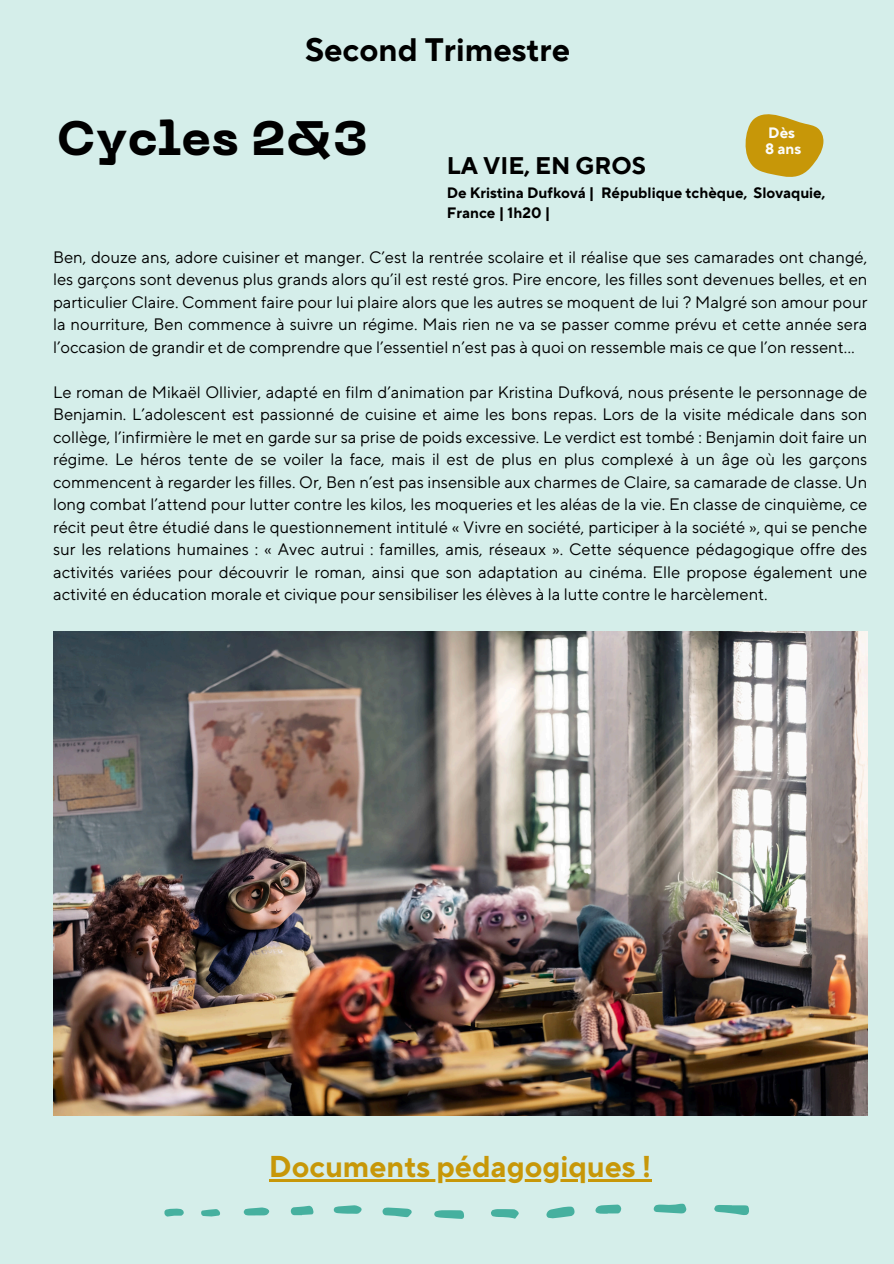
<style>
.page{position:relative;width:894px;height:1264px;background:#fff}
.page>*{position:absolute;margin:0;border:0;box-sizing:border-box;transform-origin:0 0}
.t1{font:800 48px "PP Neue Machina";color:#000}
.t2{font:700 32.4px "TT Norms Pro";color:#000}
.t3{font:700 30px "TT Norms Pro";color:#c79708}
.t4{font:700 24px "TT Norms Pro";color:#000}
.t5{font:16.5px/22.5px "TT Norms Pro";color:#000;text-align:justify}
.t6{font:700 15px "TT Norms Pro";color:#000}
.t7{font:700 15px/15.8px "TT Norms Pro";color:#fbfcfc}
</style>
<div class="page">
<div style="left:0;top:0;width:893px;height:1263px;background:#d5eeea"></div>
<svg style="left:714px;top:1205px;width:35px;height:10px"></svg>
<svg style="left:546px;top:1206px;width:29px;height:12px"></svg>
<svg style="left:653px;top:1203px;width:33px;height:10px"></svg>
<svg style="left:434px;top:1210px;width:30px;height:8px"></svg>
<svg style="left:382px;top:1207px;width:30px;height:10px"></svg>
<svg style="left:491px;top:1209px;width:28px;height:9px"></svg>
<svg style="left:595px;top:1204px;width:26px;height:9px"></svg>
<svg style="left:333px;top:1205px;width:29px;height:8px"></svg>
<svg style="left:290px;top:1205px;width:23px;height:10px"></svg>
<svg style="left:244px;top:1207px;width:25px;height:8px"></svg>
<svg style="left:164px;top:1208px;width:20px;height:8px"></svg>
<svg style="left:201px;top:1209px;width:19px;height:7px"></svg>
<img style="left:53px;top:631px;width:813px;height:484px">
<svg style="left:745px;top:114px;width:78px;height:63px"></svg>
<hr style="left:269px;top:1179px;width:382px;height:2px;background:#c79708">
<p class="t2" style="left:305px;top:30px;width:266px">Second Trimestre</p>
<p class="t1" style="left:57px;top:119px;width:312px">Cycles 2&amp;3</p>
<p class="t7" style="left:765px;top:126px;width:38px">Dès<br>8 ans</p>
<h4 class="t4" style="left:446px;top:151px;width:201px">LA VIE, EN GROS</h4>
<h3 class="t6" style="left:446px;top:184px;width:380px">De Kristina Dufková | République tchèque, Slovaquie,</h3>
<h4 class="t6" style="left:446px;top:204px;width:105px">France | 1h20 |</h4>
<h2 class="t5" style="left:53px;top:246px;width:815px">Ben, douze ans, adore cuisiner et manger. C’est la rentrée scolaire et il réalise que ses camarades ont changé, les garçons sont devenus plus grands alors qu’il est resté gros. Pire encore, les filles sont devenues belles, et en particulier Claire. Comment faire pour lui plaire alors que les autres se moquent de lui ? Malgré son amour pour la nourriture, Ben commence à suivre un régime. Mais rien ne va se passer comme prévu et cette année sera l’occasion de grandir et de comprendre que l’essentiel n’est pas à quoi on ressemble mais ce que l’on ressent…</h2>
<h1 class="t5" style="left:53px;top:381px;width:815px">Le roman de Mikaël Ollivier, adapté en film d’animation par Kristina Dufková, nous présente le personnage de Benjamin. L’adolescent est passionné de cuisine et aime les bons repas. Lors de la visite médicale dans son collège, l’infirmière le met en garde sur sa prise de poids excessive. Le verdict est tombé : Benjamin doit faire un régime. Le héros tente de se voiler la face, mais il est de plus en plus complexé à un âge où les garçons commencent à regarder les filles. Or, Ben n’est pas insensible aux charmes de Claire, sa camarade de classe. Un long combat l’attend pour lutter contre les kilos, les moqueries et les aléas de la vie. En classe de cinquième, ce récit peut être étudié dans le questionnement intitulé « Vivre en société, participer à la société », qui se penche sur les relations humaines : « Avec autrui : familles, amis, réseaux ». Cette séquence pédagogique offre des activités variées pour découvrir le roman, ainsi que son adaptation au cinéma. Elle propose également une activité en éducation morale et civique pour sensibiliser les élèves à la lutte contre le harcèlement.</h1>
<p class="t3" style="left:269px;top:1148px;width:384px">Documents pédagogiques !</p>
</div>
